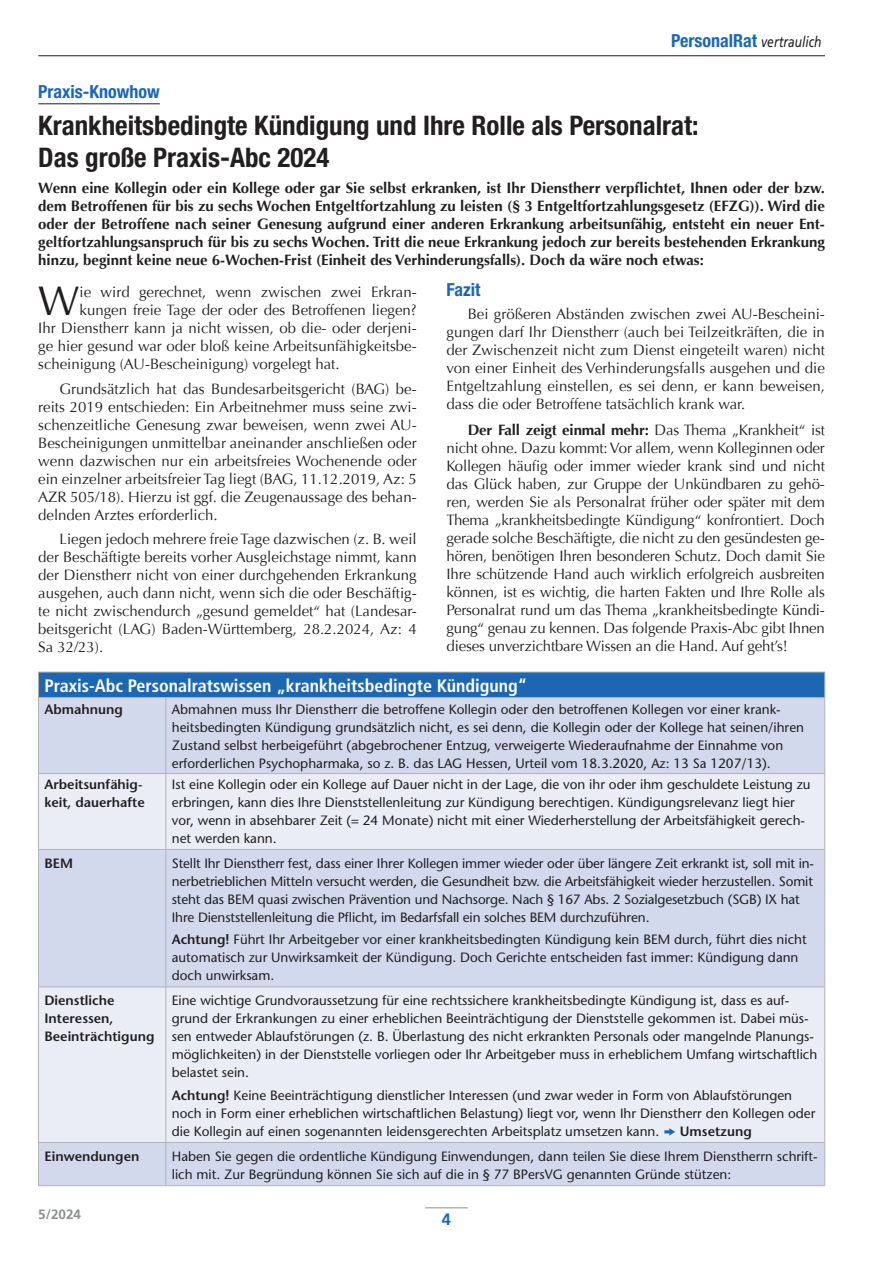
<style>
.page{position:relative;width:893px;height:1263px;background:#fff}
.page>*{position:absolute;margin:0;border:0;box-sizing:border-box;transform-origin:0 0}
._4-fliess-1{font:41.25px "Optima";color:#231f20}
._1-head1{font:700 condensed 27px/32.4px "Helvetica Neue LT Std";color:#231f20}
.kastenhead{font:700 condensed 18px "Frutiger LT Std";color:#fff}
.dachzeile{font:700 condensed 18px "Helvetica Neue LT Std";color:#1d66b2}
._2-head2{font:700 condensed 18px "Helvetica Neue LT Std";color:#1d66b2}
.t1{font:700 16.5px "Frutiger LT Std";color:#1d66b2}
._3-fliesstext{font:15px/18px "Optima";color:#231f20;text-align:justify}
._5-intro{font:700 15px/18px "Optima";color:#231f20;text-align:justify}
._4-fliess-1-2{font:15px "Optima";color:#231f20}
.kasten{font:500 13.5px/18px "Stone Sans Std";color:#231f20}
.kasten-2{font:600 13.5px/18px "Stone Sans Std";color:#231f20}
.t2{font:700 13.5px "Frutiger LT Std";color:#8d8f92}
.s1{font-family:"Frutiger LT Std";font-weight:400;font-style:italic;font-stretch:normal;font-size:15px;color:#231f20}
.s2{font-weight:700}
.s3{font-weight:600}
.s4{font-family:"Zeal";font-weight:400;color:#1d66b2}
</style>
<div class="page">
<hr style="left:38px;top:55px;width:787px;height:1px;background:#231f20">
<hr style="left:425px;top:1207px;width:43px;height:1px;background:#8d8f92">
<hr style="left:38px;top:103px;width:122px;height:1px;background:#231f20">
<div style="left:38px;top:672px;width:787px;height:25px;background:#1d66b2"></div>
<div style="left:39px;top:698px;width:785px;height:487px;background:#d3d9ed"></div>
<svg style="left:39px;top:774px;width:785px;height:368px;fill:#eaedf6"></svg>
<hr style="left:38px;top:672px;width:128px;height:1px;background:#b2b3b7">
<svg style="left:38px;top:672px;width:1px;height:25px"></svg>
<hr style="left:166px;top:672px;width:659px;height:1px;background:#b2b3b7">
<svg style="left:824px;top:672px;width:1px;height:25px"></svg>
<hr style="left:38px;top:697px;width:128px;height:1px;background:#b2b3b7">
<hr style="left:38px;top:698px;width:1px;height:75px;background:#b2b3b7">
<hr style="left:166px;top:697px;width:659px;height:1px;background:#b2b3b7">
<hr style="left:166px;top:698px;width:1px;height:75px;background:#b2b3b7">
<hr style="left:824px;top:698px;width:1px;height:75px;background:#b2b3b7">
<hr style="left:38px;top:773px;width:128px;height:1px;background:#b2b3b7">
<hr style="left:38px;top:774px;width:1px;height:75px;background:#b2b3b7">
<hr style="left:166px;top:773px;width:659px;height:1px;background:#b2b3b7">
<hr style="left:166px;top:774px;width:1px;height:75px;background:#b2b3b7">
<hr style="left:824px;top:774px;width:1px;height:75px;background:#b2b3b7">
<hr style="left:38px;top:849px;width:128px;height:1px;background:#b2b3b7">
<hr style="left:38px;top:850px;width:1px;height:137px;background:#b2b3b7">
<hr style="left:166px;top:849px;width:659px;height:1px;background:#b2b3b7">
<hr style="left:166px;top:850px;width:1px;height:137px;background:#b2b3b7">
<hr style="left:824px;top:850px;width:1px;height:137px;background:#b2b3b7">
<hr style="left:38px;top:987px;width:128px;height:1px;background:#b2b3b7">
<hr style="left:38px;top:987px;width:1px;height:155px;background:#b2b3b7">
<hr style="left:166px;top:987px;width:659px;height:1px;background:#b2b3b7">
<hr style="left:166px;top:987px;width:1px;height:155px;background:#b2b3b7">
<hr style="left:824px;top:987px;width:1px;height:155px;background:#b2b3b7">
<hr style="left:38px;top:1142px;width:128px;height:1px;background:#b2b3b7">
<hr style="left:38px;top:1142px;width:1px;height:43px;background:#b2b3b7">
<hr style="left:166px;top:1142px;width:659px;height:1px;background:#b2b3b7">
<hr style="left:166px;top:1142px;width:1px;height:43px;background:#b2b3b7">
<hr style="left:824px;top:1142px;width:1px;height:43px;background:#b2b3b7">
<hr style="left:38px;top:1185px;width:128px;height:1px;background:#b2b3b7">
<hr style="left:166px;top:1185px;width:659px;height:1px;background:#b2b3b7">
<h3 class="dachzeile" style="left:671px;top:30px;width:152px">PersonalRat <span class="s1">vertraulich</span></h3>
<p class="dachzeile" style="left:38px;top:81px;width:123px">Praxis-Knowhow</p>
<p class="_1-head1" style="left:38px;top:108px;width:662px">Krankheitsbedingte Kündigung und Ihre Rolle als Personalrat:<br>Das große Praxis-Abc 2024</p>
<p class="_5-intro" style="left:38px;top:180px;width:788px">Wenn eine Kollegin oder ein Kollege oder gar Sie selbst erkranken, ist Ihr Dienstherr verpflichtet, Ihnen oder der bzw. dem Betroffenen für bis zu sechs Wochen Entgeltfortzahlung zu leisten (§ 3 Entgeltfortzahlungsgesetz (EFZG)). Wird die oder der Betroffene nach seiner Genesung aufgrund einer anderen Erkrankung arbeitsunfähig, entsteht ein neuer Ent&shy;geltfortzahlungsanspruch für bis zu sechs Wochen. Tritt die neue Erkrankung jedoch zur bereits bestehenden Erkrankung hinzu, beginnt keine neue 6-Wochen-Frist (Einheit des Verhinderungsfalls). Doch da wäre noch etwas:</p>
<p class="_4-fliess-1" style="left:38px;top:277px;width:43px">W</p>
<p class="_4-fliess-1-2" style="left:80px;top:283px;width:339px">ie wird gerechnet, wenn zwischen zwei Erkran-</p>
<p class="_2-head2" style="left:446px;top:279px;width:35px">Fazit</p>
<p class="_3-fliesstext" style="left:446px;top:305px;width:380px;text-indent:21px">Bei größeren Abständen zwischen zwei AU-Bescheini&shy;gungen darf Ihr Dienstherr (auch bei Teilzeitkräften, die in der Zwischenzeit nicht zum Dienst eingeteilt waren) nicht von einer Einheit des Verhinderungsfalls ausgehen und die Entgeltzahlung einstellen, es sei denn, er kann beweisen, dass die oder Betroffene tatsächlich krank war.</p>
<p class="_3-fliesstext" style="left:446px;top:421px;width:380px;text-indent:21px"><span class="s2">Der Fall zeigt einmal mehr:</span> Das Thema „Krankheit“ ist nicht ohne. Dazu kommt: Vor allem, wenn Kolleginnen oder Kollegen häufig oder immer wieder krank sind und nicht das Glück haben, zur Gruppe der Unkündbaren zu gehö&shy;ren, werden Sie als Personalrat früher oder später mit dem Thema „krankheitsbedingte Kündigung“ konfrontiert. Doch gerade solche Beschäftigte, die nicht zu den gesündesten ge&shy;hören, benötigen Ihren besonderen Schutz. Doch damit Sie Ihre schützende Hand auch wirklich erfolgreich ausbreiten können, ist es wichtig, die harten Fakten und Ihre Rolle als Personalrat rund um das Thema „krankheitsbedingte Kündi&shy;gung“ genau zu kennen. Das folgende Praxis-Abc gibt Ihnen dieses unverzichtbare Wissen an die Hand. Auf geht’s!</p>
<p class="kastenhead" style="left:44px;top:675px;width:484px">Praxis-Abc Personalratswissen „krankheitsbedingte Kündigung“</p>
<p class="kasten-2" style="left:44px;top:700px;width:80px">Abmahnung</p>
<p class="kasten" style="left:172px;top:700px;width:634px">Abmahnen muss Ihr Dienstherr die betroffene Kollegin oder den betroffenen Kollegen vor einer krank&shy;heitsbedingten Kündigung grundsätzlich nicht, es sei denn, die Kollegin oder der Kollege hat seinen/ihren Zustand selbst herbeigeführt (abgebrochener Entzug, verweigerte Wiederaufnahme der Einnahme von erforderlichen Psychopharmaka, so z. B. das LAG Hessen, Urteil vom 18.3.2020, Az: 13 Sa 1207/13).</p>
<p class="kasten-2" style="left:44px;top:776px;width:102px">Arbeitsunfähig&shy;keit, dauerhafte</p>
<p class="kasten" style="left:172px;top:776px;width:640px">Ist eine Kollegin oder ein Kollege auf Dauer nicht in der Lage, die von ihr oder ihm geschuldete Leistung zu erbringen, kann dies Ihre Dienststellenleitung zur Kündigung berechtigen. Kündigungsrelevanz liegt hier vor, wenn in absehbarer Zeit (= 24 Monate) nicht mit einer Wiederherstellung der Arbeitsfähigkeit gerech&shy;net werden kann.</p>
<p class="kasten-2" style="left:44px;top:854px;width:30px">BEM</p>
<p class="kasten" style="left:172px;top:854px;width:644px">Stellt Ihr Dienstherr fest, dass einer Ihrer Kollegen immer wieder oder über längere Zeit erkrankt ist, soll mit in&shy;nerbetrieblichen Mitteln versucht werden, die Gesundheit bzw. die Arbeitsfähigkeit wieder herzustellen. Somit steht das BEM quasi zwischen Prävention und Nachsorge. Nach § 167 Abs. 2 Sozialgesetzbuch (SGB) IX hat Ihre Dienststellenleitung die Pflicht, im Bedarfsfall ein solches BEM durchzuführen.</p>
<p class="kasten" style="left:172px;top:930px;width:636px"><span class="s3">Achtung!</span> Führt Ihr Arbeitgeber vor einer krankheitsbedingten Kündigung kein BEM durch, führt dies nicht automatisch zur Unwirksamkeit der Kündigung. Doch Gerichte entscheiden fast immer: Kündigung dann doch unwirksam.</p>
<p class="kasten-2" style="left:44px;top:992px;width:111px">Dienstliche<br>Interessen,<br>Beeinträchtigung</p>
<p class="kasten" style="left:172px;top:992px;width:647px">Eine wichtige Grundvoraussetzung für eine rechtssichere krankheitsbedingte Kündigung ist, dass es auf&shy;grund der Erkrankungen zu einer erheblichen Beeinträchtigung der Dienststelle gekommen ist. Dabei müs&shy;sen entweder Ablaufstörungen (z. B. Überlastung des nicht erkrankten Personals oder mangelnde Planungs&shy;möglichkeiten) in der Dienststelle vorliegen oder Ihr Arbeitgeber muss in erheblichem Umfang wirtschaftlich belastet sein.</p>
<p class="kasten" style="left:172px;top:1086px;width:645px"><span class="s3">Achtung!</span> Keine Beeinträchtigung dienstlicher Interessen (und zwar weder in Form von Ablaufstörungen noch in Form einer erheblichen wirtschaftlichen Belastung) liegt vor, wenn Ihr Dienstherr den Kollegen oder die Kollegin auf einen sogenannten leidensgerechten Arbeitsplatz umsetzen kann. <span class="s4">k</span> <span class="s3">Umsetzung</span></p>
<p class="kasten-2" style="left:44px;top:1147px;width:96px">Einwendungen</p>
<p class="kasten" style="left:172px;top:1147px;width:647px">Haben Sie gegen die ordentliche Kündigung Einwendungen, dann teilen Sie diese Ihrem Dienstherrn schrift&shy;lich mit. Zur Begründung können Sie sich auf die in § 77 BPersVG genannten Gründe stützen:</p>
<p class="_4-fliess-1-2" style="left:80px;top:301px;width:339px">kungen freie Tage der oder des Betroffenen liegen?</p>
<p class="_4-fliess-1-2" style="left:38px;top:319px;width:380px">Ihr Dienstherr kann ja nicht wissen, ob die- oder derjeni-</p>
<p class="_4-fliess-1-2" style="left:38px;top:337px;width:380px">ge hier gesund war oder bloß keine Arbeitsunfähigkeitsbe-</p>
<p class="_4-fliess-1-2" style="left:38px;top:355px;width:303px">scheinigung (AU-Bescheinigung) vorgelegt hat.</p>
<p class="_3-fliesstext" style="left:38px;top:380px;width:380px;text-indent:21px">Grundsätzlich hat das Bundesarbeitsgericht (BAG) be&shy;reits 2019 entschieden: Ein Arbeitnehmer muss seine zwi&shy;schenzeitliche Genesung zwar beweisen, wenn zwei AU-Bescheinigungen unmittelbar aneinander anschließen oder wenn dazwischen nur ein arbeitsfreies Wochenende oder ein einzelner arbeitsfreier Tag liegt (BAG, 11.12.2019, Az: 5<br>AZR 505/18). Hierzu ist ggf. die Zeugenaussage des behan&shy;delnden Arztes erforderlich.</p>
<p class="_3-fliesstext" style="left:38px;top:530px;width:380px;text-indent:21px">Liegen jedoch mehrere freie Tage dazwischen (z. B. weil der Beschäftigte bereits vorher Ausgleichstage nimmt, kann der Dienstherr nicht von einer durchgehenden Erkrankung ausgehen, auch dann nicht, wenn sich die oder Beschäftig&shy;te nicht zwischendurch „gesund gemeldet“ hat (Landesar&shy;beitsgericht (LAG) Baden-Württemberg, 28.2.2024, Az: 4<br>Sa 32/23).</p>
<p class="t2" style="left:38px;top:1207px;width:44px">5/2024</p>
<p class="t1" style="left:442px;top:1210px;width:11px">4</p>
</div>
